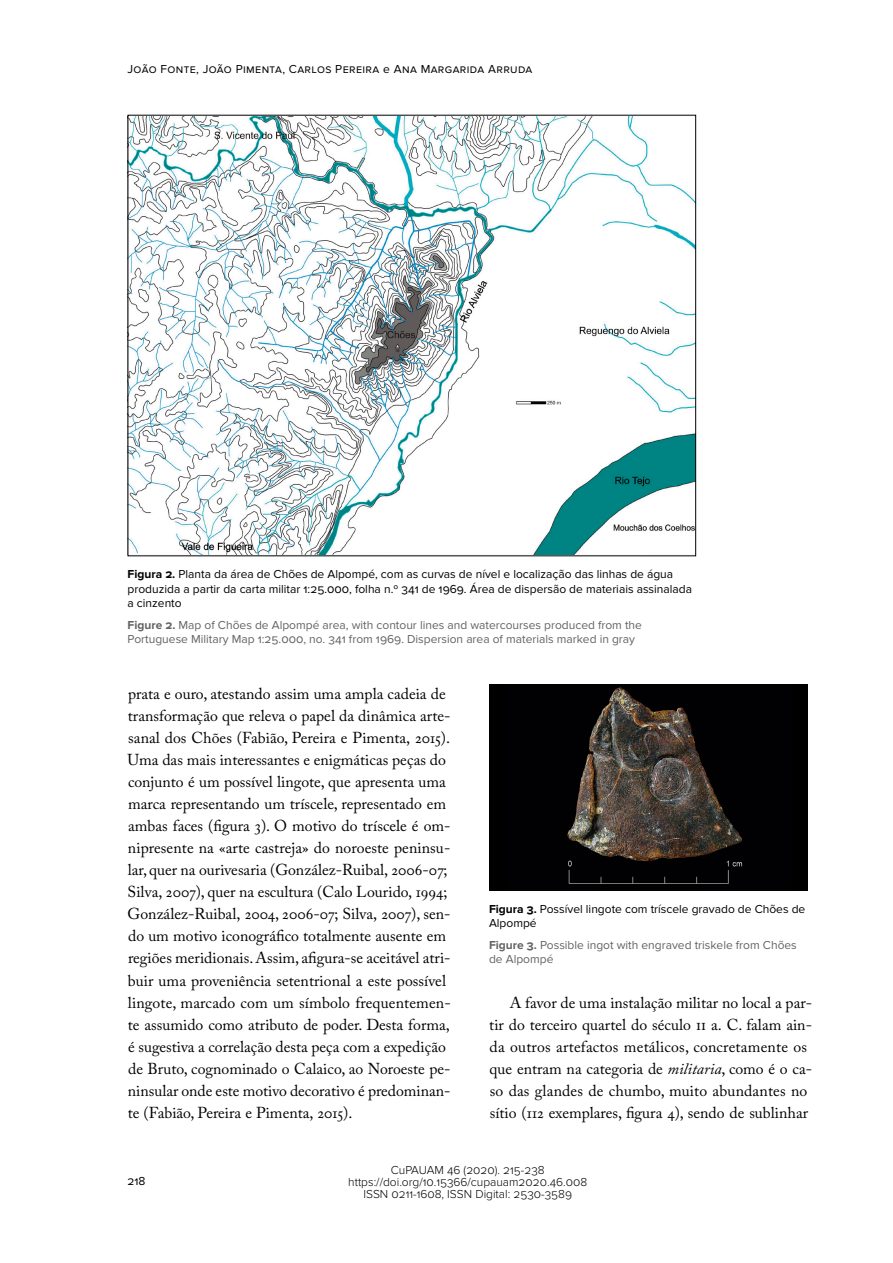
<style>
.page{position:relative;width:893px;height:1263px;background:#fff}
.page>*{position:absolute;margin:0;border:0;box-sizing:border-box;transform-origin:0 0}
.t1{font:15.75px/22px "Adobe Caslon Pro";color:#000}
.t2{font:12px/14.4px "Proxima Nova";color:#000}
.t3{font:12px/14.4px "Proxima Nova";color:#636362}
.t4{font:300 12px/12px "Proxima Nova";color:#000;text-align:center}
.t5{font:12px "Proxima Nova";letter-spacing:.03em;color:#000}
.s1{font-weight:700}
.s2{font-style:italic}
</style>
<div class="page">
<img style="left:130px;top:117px;width:564px;height:437px">
<div style="left:489px;top:685px;width:319px;height:206px;background:#000"></div>
<img style="left:567px;top:687px;width:176px;height:197px">
<p class="t5" style="left:128px;top:62px;width:406px">João Fonte, João Pimenta, Carlos Pereira e Ana Margarida Arruda</p>
<p class="t2" style="left:128px;top:568px;width:566px"><span class="s1">Figura 2.</span> Planta da área de Chões de Alpompé, com as curvas de nível e localização das linhas de água produzida a partir da carta militar 1:25.000, folha n.º 341 de 1969. Área de dispersão de materiais assinalada a cinzento</p>
<p class="t3" style="left:128px;top:618px;width:516px"><span class="s1">Figure 2.</span> Map of Chões de Alpompé area, with contour lines and watercourses produced from the<br>Portuguese Military Map 1:25.000, no. 341 from 1969. Dispersion area of materials marked in gray</p>
<p class="t1" style="left:128px;top:682px;width:325px">prata e ouro, atestando assim uma ampla cadeia de transformação que releva o papel da dinâmica arte‑ sanal dos Chões (Fabião, Pereira e Pimenta, 2015).<br>Uma das mais interessantes e enigmáticas peças do conjunto é um possível lingote, que apresenta uma marca representando um tríscele, representado em ambas faces (figura 3). O motivo do tríscele é om‑ nipresente na «arte castreja» do noroeste peninsu‑ lar, quer na ourivesaria (González‑Ruibal, 2006‑07; Silva, 2007), quer na escultura (Calo Lourido, 1994; González‑Ruibal, 2004, 2006‑07; Silva, 2007), sen‑ do um motivo iconográfico totalmente ausente em regiões meridionais. Assim, afigura‑se aceitável atri‑ buir uma proveniência setentrional a este possível lingote, marcado com um símbolo frequentemen‑ te assumido como atributo de poder. Desta forma, é sugestiva a correlação desta peça com a expedição de Bruto, cognominado o Calaico, ao Noroeste pe‑ ninsular onde este motivo decorativo é predominan‑ te (Fabião, Pereira e Pimenta, 2015).</p>
<p class="t2" style="left:489px;top:902px;width:318px"><span class="s1">Figura 3.</span> Possível lingote com tríscele gravado de Chões de<br>Alpompé</p>
<p class="t3" style="left:489px;top:938px;width:309px"><span class="s1">Figure 3.</span> Possible ingot with engraved triskele from Chões de Alpompé</p>
<p class="t1" style="left:489px;top:991px;width:324px;text-indent:20px">A favor de uma instalação militar no local a par‑ tir do terceiro quartel do século II a. C. falam ain‑ da outros artefactos metálicos, concretamente os que entram na categoria de <span class="s2">militaria</span>, como é o ca‑ so das glandes de chumbo, muito abundantes no sítio (112 exemplares, figura 4), sendo de sublinhar</p>
<p class="t2" style="left:128px;top:1174px;width:19px">218</p>
<p class="t4" style="left:348px;top:1165px;width:241px">CuPAUAM 46 (2020). 215-238 https://doi.org/10.15366/cupauam2020.46.008<br>ISSN 0211-1608, ISSN Digital: 2530-3589</p>
</div>
